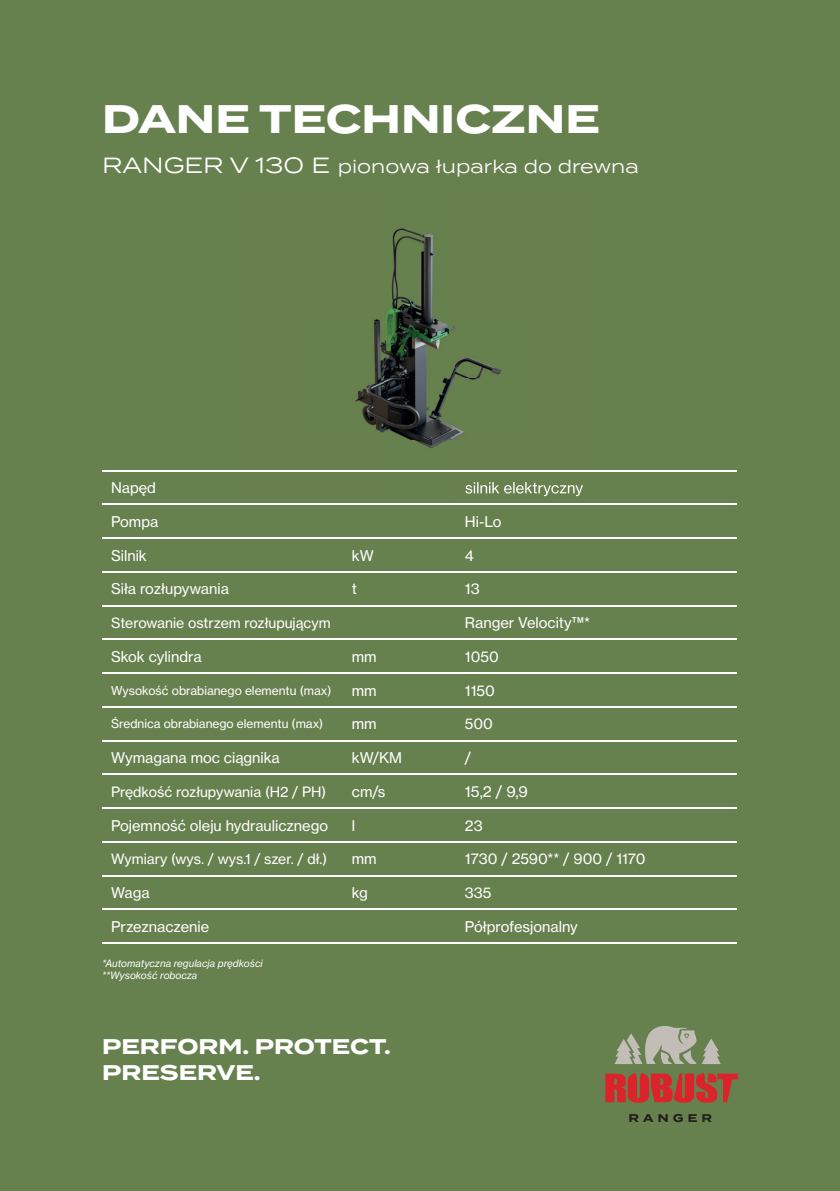
<style>
.page{position:relative;width:840px;height:1191px;background:#fff}
.page>*{position:absolute;margin:0;border:0;box-sizing:border-box;transform-origin:0 0}
.t1{font:700 39.8px "Termina";color:#fff}
.t2{font:700 21.2px/26.6px "Termina";color:#fff}
.t3{font:18px "Termina";color:#fff}
.t4{font:15px "N Haas Grotesk TX Pro 55 Rg";color:#fff}
.t5{font:14.6px "N Haas Grotesk TX Pro 55 Rg";color:#fff}
.t6{font:14px "N Haas Grotesk TX Pro 55 Rg";color:#fff}
.t7{font:12px "N Haas Grotesk TX Pro 55 Rg";color:#fff}
.t8{font:10px/12px "N Haas Grotesk TX Pro 56 It";color:#fff}
.s1{font-size:22px}
</style>
<div class="page">
<div style="left:0;top:0;width:839px;height:1191px;background:#66804e"></div>
<hr style="left:102px;top:470px;width:241px;height:1px;background:#fff">
<hr style="left:456px;top:470px;width:280px;height:1px;background:#fff">
<hr style="left:102px;top:504px;width:241px;height:1px;background:#fff">
<hr style="left:343px;top:504px;width:113px;height:1px;background:#fff">
<hr style="left:456px;top:504px;width:280px;height:1px;background:#fff">
<hr style="left:102px;top:537px;width:241px;height:1px;background:#fff">
<hr style="left:343px;top:537px;width:113px;height:1px;background:#fff">
<hr style="left:456px;top:537px;width:280px;height:1px;background:#fff">
<hr style="left:102px;top:571px;width:241px;height:1px;background:#fff">
<hr style="left:343px;top:571px;width:113px;height:1px;background:#fff">
<hr style="left:456px;top:571px;width:280px;height:1px;background:#fff">
<hr style="left:102px;top:605px;width:241px;height:1px;background:#fff">
<hr style="left:343px;top:605px;width:113px;height:1px;background:#fff">
<hr style="left:456px;top:605px;width:280px;height:1px;background:#fff">
<hr style="left:102px;top:639px;width:241px;height:1px;background:#fff">
<hr style="left:343px;top:639px;width:113px;height:1px;background:#fff">
<hr style="left:456px;top:639px;width:280px;height:1px;background:#fff">
<hr style="left:102px;top:672px;width:241px;height:1px;background:#fff">
<hr style="left:343px;top:672px;width:113px;height:1px;background:#fff">
<hr style="left:456px;top:672px;width:280px;height:1px;background:#fff">
<hr style="left:102px;top:706px;width:241px;height:1px;background:#fff">
<hr style="left:343px;top:706px;width:113px;height:1px;background:#fff">
<hr style="left:456px;top:706px;width:280px;height:1px;background:#fff">
<hr style="left:102px;top:740px;width:241px;height:1px;background:#fff">
<hr style="left:343px;top:740px;width:113px;height:1px;background:#fff">
<hr style="left:456px;top:740px;width:280px;height:1px;background:#fff">
<hr style="left:102px;top:773px;width:241px;height:2px;background:#fff">
<hr style="left:343px;top:773px;width:113px;height:2px;background:#fff">
<hr style="left:456px;top:773px;width:280px;height:2px;background:#fff">
<hr style="left:102px;top:807px;width:241px;height:1px;background:#fff">
<hr style="left:343px;top:807px;width:113px;height:1px;background:#fff">
<hr style="left:456px;top:807px;width:280px;height:1px;background:#fff">
<hr style="left:102px;top:841px;width:241px;height:1px;background:#fff">
<hr style="left:343px;top:841px;width:113px;height:1px;background:#fff">
<hr style="left:456px;top:841px;width:280px;height:1px;background:#fff">
<hr style="left:102px;top:875px;width:241px;height:1px;background:#fff">
<hr style="left:343px;top:875px;width:113px;height:1px;background:#fff">
<hr style="left:456px;top:875px;width:280px;height:1px;background:#fff">
<hr style="left:102px;top:908px;width:241px;height:2px;background:#fff">
<hr style="left:343px;top:908px;width:113px;height:2px;background:#fff">
<hr style="left:456px;top:908px;width:280px;height:2px;background:#fff">
<hr style="left:102px;top:942px;width:241px;height:1px;background:#fff">
<hr style="left:343px;top:942px;width:113px;height:1px;background:#fff">
<hr style="left:456px;top:942px;width:280px;height:1px;background:#fff">
<svg style="left:629px;top:1114px;width:38px;height:8px"></svg>
<svg style="left:673px;top:1114px;width:9px;height:8px"></svg>
<svg style="left:688px;top:1114px;width:8px;height:8px"></svg>
<svg style="left:702px;top:1114px;width:9px;height:8px"></svg>
<svg style="left:605px;top:1073px;width:132px;height:29px"></svg>
<svg style="left:614px;top:1026px;width:106px;height:38px"></svg>
<img style="left:242px;top:228px;width:355px;height:269px">
<img style="left:242px;top:470px;width:355px;height:1px">
<img style="left:465px;top:482px;width:117px;height:14px">
<h1 class="t1" style="left:102px;top:89px;width:499px">DANE TECHNICZNE</h1>
<p class="t3" style="left:102px;top:153px;width:538px"><span class="s1">RANGER V 130 E</span> pionowa łuparka do drewna</p>
<p class="t5" style="left:111px;top:479px;width:46px">Napęd</p>
<p class="t5" style="left:111px;top:512px;width:49px">Pompa</p>
<p class="t5" style="left:464px;top:512px;width:38px">Hi-Lo</p>
<p class="t5" style="left:111px;top:546px;width:37px">Silnik</p>
<p class="t5" style="left:351px;top:546px;width:24px">kW</p>
<p class="t5" style="left:464px;top:546px;width:11px">4</p>
<p class="t5" style="left:111px;top:580px;width:119px">Siła rozłupywania</p>
<p class="t5" style="left:351px;top:580px;width:7px">t</p>
<p class="t5" style="left:464px;top:580px;width:16px">13</p>
<p class="t6" style="left:111px;top:614px;width:221px">Sterowanie ostrzem rozłupującym</p>
<p class="t5" style="left:464px;top:614px;width:127px">Ranger Velocity™*</p>
<p class="t5" style="left:111px;top:647px;width:92px">Skok cylindra</p>
<p class="t5" style="left:351px;top:647px;width:26px">mm</p>
<p class="t5" style="left:464px;top:647px;width:35px">1050</p>
<p class="t7" style="left:111px;top:683px;width:222px">Wysokość obrabianego elementu (max)</p>
<p class="t5" style="left:351px;top:681px;width:26px">mm</p>
<p class="t5" style="left:464px;top:681px;width:31px">1150</p>
<p class="t7" style="left:111px;top:716px;width:214px">Średnica obrabianego elementu (max)</p>
<p class="t5" style="left:351px;top:715px;width:26px">mm</p>
<p class="t5" style="left:464px;top:715px;width:30px">500</p>
<p class="t5" style="left:111px;top:749px;width:170px">Wymagana moc ciągnika</p>
<p class="t5" style="left:351px;top:749px;width:52px">kW/KM</p>
<p class="t5" style="left:464px;top:749px;width:8px">/</p>
<p class="t6" style="left:111px;top:783px;width:217px">Prędkość rozłupywania (H2 / PH)</p>
<p class="t5" style="left:351px;top:782px;width:35px">cm/s</p>
<p class="t4" style="left:464px;top:782px;width:65px">15,2 / 9,9</p>
<p class="t5" style="left:111px;top:816px;width:218px">Pojemność oleju hydraulicznego</p>
<p class="t5" style="left:351px;top:816px;width:5px">l</p>
<p class="t5" style="left:464px;top:816px;width:19px">23</p>
<p class="t6" style="left:111px;top:850px;width:218px">Wymiary (wys. / wys.1 / szer. / dł.)</p>
<p class="t5" style="left:351px;top:850px;width:26px">mm</p>
<p class="t5" style="left:464px;top:850px;width:182px">1730 / 2590** / 900 / 1170</p>
<p class="t5" style="left:111px;top:884px;width:40px">Waga</p>
<p class="t5" style="left:351px;top:884px;width:18px">kg</p>
<p class="t5" style="left:464px;top:884px;width:28px">335</p>
<p class="t5" style="left:111px;top:917px;width:100px">Przeznaczenie</p>
<p class="t5" style="left:464px;top:917px;width:114px">Półprofesjonalny</p>
<p class="t8" style="left:102px;top:957px;width:162px">*Automatyczna regulacja prędkości **Wysokość robocza</p>
<h2 class="t2" style="left:102px;top:1033px;width:290px">PERFORM. PROTECT.<br>PRESERVE.</h2>
</div>
